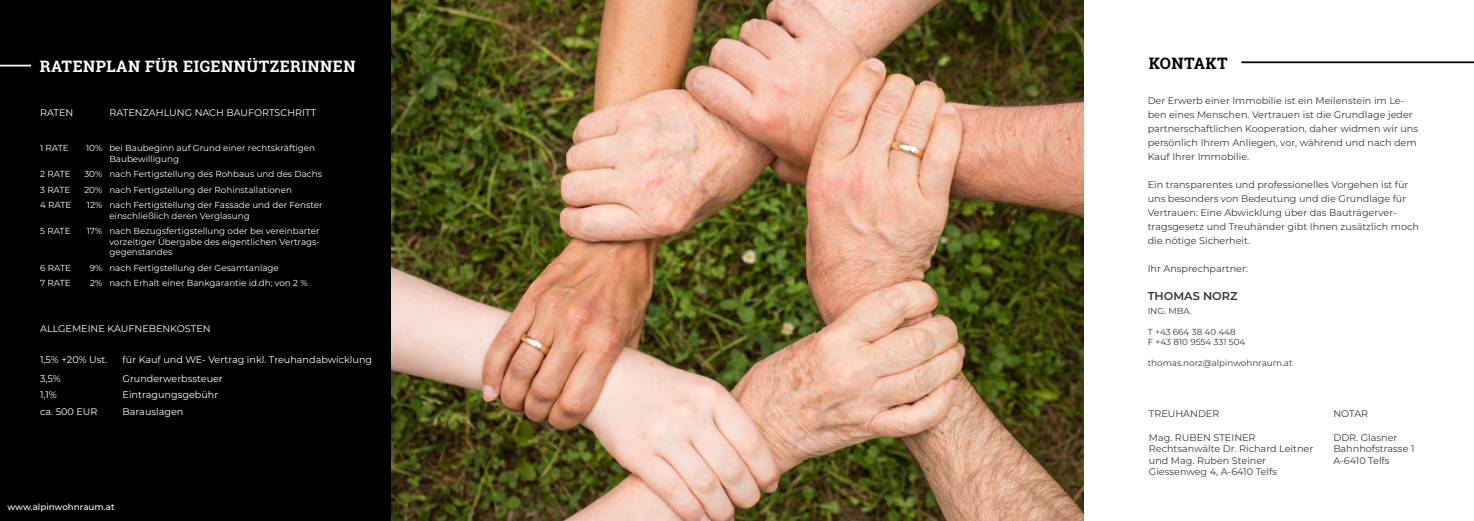
<style>
.page{position:relative;width:1474px;height:521px;background:#fff}
.page>*{position:absolute;margin:0;border:0;box-sizing:border-box;transform-origin:0 0}
.t1{font:700 15.75px "Roboto Slab";letter-spacing:.03em;color:#fff}
.t2{font:700 15.75px "Roboto Slab";letter-spacing:.03em;color:#000}
.t3{font:600 11.38px "Montserrat";color:#000}
.t4{font:9.62px/14px "Montserrat";color:#000}
.t5{font:9.62px "Montserrat";color:#fff}
.t6{font:8.75px/10.5px "Montserrat";color:#fff}
.t7{font:8.75px/10.5px "Montserrat";color:#000}
.t8{font:500 8.75px "Montserrat";color:#fff}
</style>
<div class="page">
<img style="left:391px;top:0;width:692px;height:521px">
<div style="left:0;top:0;width:391px;height:521px;background:#000"></div>
<hr style="left:0;top:65px;width:31px;height:1px;background:#fff">
<hr style="left:1241px;top:61px;width:232px;height:2px;background:#000">
<h1 class="t1" style="left:40px;top:55px;width:317px">RATENPLAN FÜR EIGENNÜTZERINNEN</h1>
<p class="t5" style="left:40px;top:106px;width:35px">RATEN</p>
<p class="t5" style="left:109px;top:106px;width:208px">RATENZAHLUNG NACH BAUFORTSCHRITT</p>
<p class="t6" style="left:40px;top:143px;width:30px">1 RATE</p>
<p class="t6" style="left:109px;top:143px;width:207px;text-indent:-23px">10% bei Baubeginn auf Grund einer rechtskräftigen<br>Baubewilligung</p>
<p class="t6" style="left:40px;top:169px;width:32px">2 RATE</p>
<p class="t6" style="left:84px;top:169px;width:239px">30% nach Fertigstellung des Rohbaus und des Dachs</p>
<p class="t6" style="left:40px;top:184px;width:32px">3 RATE</p>
<p class="t6" style="left:84px;top:184px;width:209px">20% nach Fertigstellung der Rohinstallationen</p>
<p class="t6" style="left:40px;top:199px;width:33px">4 RATE</p>
<p class="t6" style="left:109px;top:199px;width:215px;text-indent:-22px">12% nach Fertigstellung der Fassade und der Fenster einschließlich deren Verglasung</p>
<p class="t6" style="left:40px;top:225px;width:32px">5 RATE</p>
<p class="t6" style="left:109px;top:225px;width:212px;text-align:justify;text-indent:-23px">17% nach Bezugsfertigstellung oder bei vereinbarter vorzeitiger Übergabe des eigentlichen Vertrags&shy;gegenstandes</p>
<p class="t6" style="left:40px;top:262px;width:32px">6 RATE</p>
<p class="t6" style="left:90px;top:262px;width:191px">9% nach Fertigstellung der Gesamtanlage</p>
<p class="t6" style="left:40px;top:277px;width:32px">7 RATE</p>
<p class="t6" style="left:90px;top:277px;width:219px">2% nach Erhalt einer Bankgarantie id.dh; von 2 %</p>
<p class="t5" style="left:40px;top:322px;width:172px">ALLGEMEINE KAUFNEBENKOSTEN</p>
<p class="t5" style="left:40px;top:352px;width:69px">1,5% +20% Ust.</p>
<p class="t5" style="left:123px;top:352px;width:251px">für Kauf und WE- Vertrag inkl. Treuhandabwicklung</p>
<p class="t5" style="left:40px;top:372px;width:22px">3,5%</p>
<p class="t5" style="left:123px;top:372px;width:102px">Grunderwerbssteuer</p>
<p class="t5" style="left:40px;top:388px;width:18px">1,1%</p>
<p class="t5" style="left:123px;top:388px;width:97px">Eintragungsgebühr</p>
<p class="t5" style="left:40px;top:405px;width:59px">ca. 500 EUR</p>
<p class="t5" style="left:123px;top:405px;width:62px">Barauslagen</p>
<p class="t8" style="left:7px;top:501px;width:109px">www.alpinwohnraum.at</p>
<h1 class="t2" style="left:1148px;top:53px;width:80px">KONTAKT</h1>
<p class="t4" style="left:1147px;top:93px;width:272px">Der Erwerb einer Immobilie ist ein Meilenstein im Le&shy;ben eines Menschen. Vertrauen ist die Grundlage jeder partnerschaftlichen Kooperation, daher widmen wir uns persönlich Ihrem Anliegen, vor, während und nach dem Kauf Ihrer Immobilie.</p>
<p class="t4" style="left:1147px;top:177px;width:273px">Ein transparentes und professionelles Vorgehen ist für uns besonders von Bedeutung und die Grundlage für Vertrauen: Eine Abwicklung über das Bauträgerver&shy;tragsgesetz und Treuhänder gibt Ihnen zusätzlich moch die nötige Sicherheit.</p>
<p class="t4" style="left:1147px;top:261px;width:102px">Ihr Ansprechpartner:</p>
<p class="t3" style="left:1147px;top:287px;width:91px">THOMAS NORZ</p>
<p class="t7" style="left:1147px;top:305px;width:46px">ING. MBA.</p>
<p class="t7" style="left:1147px;top:326px;width:99px">T +43 664 38 40 448<br>F +43 810 9554 331 504</p>
<p class="t7" style="left:1147px;top:357px;width:146px">thomas.norz@alpinwohnraum.at</p>
<p class="t4" style="left:1148px;top:407px;width:72px">TREUHÄNDER</p>
<p class="t4" style="left:1148px;top:431px;width:166px;line-height:11.5px">Mag. RUBEN STEINER<br>Rechtsanwälte Dr. Richard Leitner und Mag. Ruben Steiner<br>Giessenweg 4, A-6410 Telfs</p>
<p class="t4" style="left:1333px;top:407px;width:36px">NOTAR</p>
<p class="t4" style="left:1333px;top:431px;width:83px;line-height:11.5px">DDR. Glasner<br>Bahnhofstrasse 1<br>A-6410 Telfs</p>
</div>
